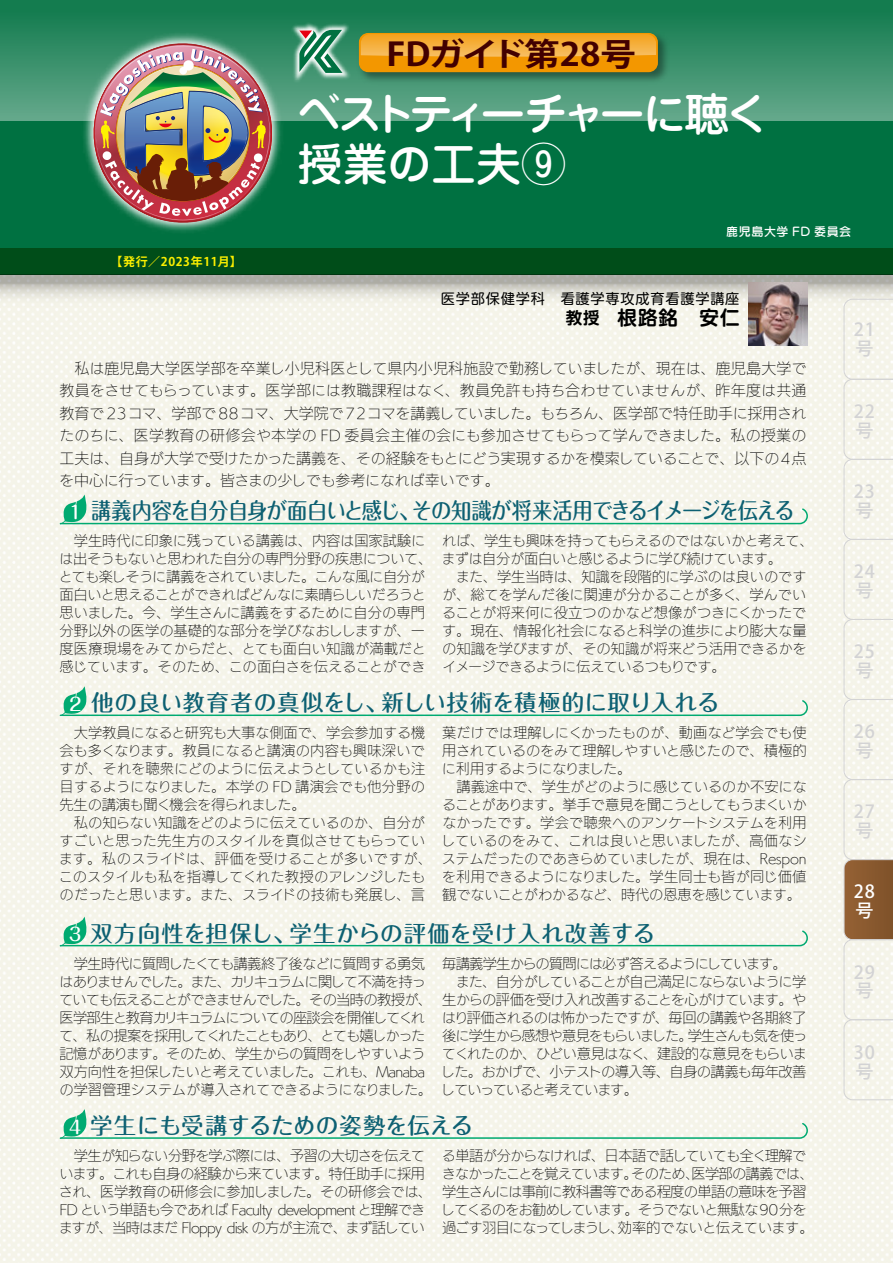
<style>
.page{position:relative;width:893px;height:1263px;background:#fff}
.page>*{position:absolute;margin:0;border:0;box-sizing:border-box;transform-origin:0 0}
.t1{font:500 45px/49.5px "Jun 34 Pro";letter-spacing:-.075em;color:#fff}
.t2{font:700 31.95px "Koz Go Pro";letter-spacing:-.02em;color:#420000;scale:1.11 1}
.t3{font:500 22.5px "Maru Fo Pro";letter-spacing:-.055em;color:#0d6072;scale:.9 1}
.t4{font:500 22.5px "Maru Fo Pro";letter-spacing:.015em;color:#0d6072}
.t5{font:500 22.5px "Maru Fo Pro";letter-spacing:.035em;color:#0d6072}
.t6{font:500 22.5px "Maru Fo Pro";letter-spacing:-.01em;color:#0d6072}
.t7{font:700 19.5px "UD Shin M Go Pr 6 De";color:#000}
.t8{font:500 18px/18.9px "Koz Go Pro";letter-spacing:.05em;color:#d3d3d4}
.t9{font:500 18px/18.9px "Koz Go Pro";color:#fff}
.t10{font:15px/22.5px "UD Kakugo Small Pr 6 EL";letter-spacing:-.02em;color:#000;text-align:justify}
.t11{font:14.25px/18px "UD Kakugo Small Pr 6 EL";letter-spacing:-.04em;color:#000;text-align:justify}
.t12{font:14.25px/18px "UD Kakugo Small Pr 6 EL";letter-spacing:-.02em;color:#000;text-align:center}
.t13{font:14.25px/18px "UD Kakugo Small Pr 6 EL";letter-spacing:-.005em;color:#000;text-align:center}
.t14{font:14.25px "UD Kakugo Small Pr 6 EL";letter-spacing:-.07em;color:#000}
.t15{font:14.25px "UD Kakugo Small Pr 6 EL";letter-spacing:-.065em;color:#000}
.t16{font:14.25px "UD Shin M Go Pr 6";letter-spacing:.05em;color:#000}
.t17{font:14.25px "UD Kakugo Small Pr 6 EL";letter-spacing:-.08em;color:#000}
.t18{font:700 12px "Koz Go Pro";letter-spacing:.05em;color:#faee00}
.t19{font:12px "Seurat Pro DB";letter-spacing:.05em;color:#fff}
.s1{font-size:16.5px}
.s2{font-size:18px;color:#fff}
</style>
<div class="page">
<img style="left:0;top:325px;width:893px;height:938px">
<div style="left:0;top:0;width:893px;height:248px;background:#007141"></div>
<div style="left:0;top:248px;width:893px;height:26px;background:#004d19"></div>
<div style="left:0;top:0;width:893px;height:121px;background:linear-gradient(to bottom,#0d784a,#65a98c)"></div>
<svg style="left:0;top:274px;width:893px;height:51px;background:#ddddd4"></svg>
<img style="left:37px;top:0;width:292px;height:279px">
<img style="left:240px;top:0;width:162px;height:134px">
<svg style="left:299px;top:30px;width:43px;height:43px"></svg>
<img style="left:354px;top:28px;width:318px;height:58px">
<div style="left:359px;top:33px;width:299px;height:39px;background:#f39700;border-radius:9px"></div>
<svg style="left:361px;top:34px;width:295px;height:23px;background:#f5ae3b"></svg>
<img style="left:83px;top:33px;width:199px;height:200px">
<svg style="left:844px;top:299px;width:49px;height:801px"></svg>
<svg style="left:59px;top:494px;width:750px;height:31px"></svg>
<svg style="left:59px;top:686px;width:750px;height:31px"></svg>
<svg style="left:59px;top:916px;width:750px;height:31px"></svg>
<svg style="left:59px;top:1109px;width:750px;height:30px"></svg>
<img style="left:748px;top:283px;width:60px;height:62px">
<h2 class="t2" style="left:386px;top:34px;width:226px">FDガイド第28号</h2>
<h1 class="t1" style="left:296px;top:85px;width:474px">ベストティーチャーに聴く授業の工夫⑨</h1>
<p class="t18" style="left:111px;top:254px;width:133px">【発行／2023年11月】</p>
<p class="t19" style="left:726px;top:223px;width:127px">鹿児島大学 FD 委員会</p>
<p class="t16" style="left:441px;top:286px;width:300px">医学部保健学科　看護学専攻成育看護学講座</p>
<h3 class="t7" style="left:566px;top:301px;width:175px"><span class="s1">教授　</span>根路銘　安仁</h3>
<p class="t8" style="left:854px;top:321px;width:23px">21号</p>
<p class="t10" style="left:59px;top:356px;width:749px;text-indent:15px">私は鹿児島大学医学部を卒業し小児科医として県内小児科施設で勤務していましたが、現在は、鹿児島大学で教員をさせてもらっています。医学部には教職課程はなく、教員免許も持ち合わせていませんが、昨年度は共通教育で23コマ、学部で88コマ、大学院で72コマを講義していました。もちろん、医学部で特任助手に採用されたのちに、医学教育の研修会や本学の FD 委員会主催の会にも参加させてもらって学んできました。私の授業の工夫は、自身が大学で受けたかった講義を、その経験をもとにどう実現するかを模索していることで、以下の４点を中心に行っています。皆さまの少しでも参考になれば幸いです。</p>
<h3 class="t3" style="left:66px;top:492px;width:811px"><span class="s2">１</span>講義内容を自分自身が面白いと感じ、その知識が将来活用できるイメージを伝える</h3>
<p class="t12" style="left:59px;top:531px;width:375px">学生時代に印象に残っている講義は、内容は国家試験に<br>は出そうもないと思われた自分の専門分野の疾患について、とても楽しそうに講義をされていました。こんな風に自分が面白いと思えることができればどんなに素晴らしいだろうと思いました。今、学生さんに講義をするために自分の専門分野以外の医学の基礎的な部分を学びなおししますが、一度医療現場をみてからだと、とても面白い知識が満載だと感じています。そのため、この面白さを伝えることができ</p>
<p class="t11" style="left:441px;top:531px;width:374px">れば、学生も興味を持ってもらえるのではないかと考えて、まずは自分が面白いと感じるように学び続けています。</p>
<p class="t11" style="left:442px;top:567px;width:366px;text-indent:14px">また、学生当時は、知識を段階的に学ぶのは良いのですが、総てを学んだ後に関連が分かることが多く、学んでいることが将来何に役立つのかなど想像がつきにくかったです。現在、情報化社会になると科学の進歩により膨大な量の知識を学びますが、その知識が将来どう活用できるかをイメージできるように伝えているつもりです。</p>
<h3 class="t4" style="left:66px;top:684px;width:655px"><span class="s2">２</span> 他の良い教育者の真似をし、新しい技術を積極的に取り入れる</h3>
<p class="t11" style="left:60px;top:723px;width:367px;text-indent:14px">大学教員になると研究も大事な側面で、学会参加する機会も多くなります。教員になると講演の内容も興味深いですが、それを聴衆にどのように伝えようとしているかも注目するようになりました。本学の FD 講演会でも他分野の先生の講演も聞く機会を得られました。</p>
<p class="t13" style="left:59px;top:813px;width:375px">私の知らない知識をどのように伝えているのか、自分が<br>すごいと思った先生方のスタイルを真似させてもらっています。私のスライドは、評価を受けることが多いですが、このスタイルも私を指導してくれた教授のアレンジしたものだったと思います。また、スライドの技術も発展し、言</p>
<p class="t11" style="left:442px;top:723px;width:366px">葉だけでは理解しにくかったものが、動画など学会でも使用されているのをみて理解しやすいと感じたので、積極的に利用するようになりました。</p>
<p class="t11" style="left:441px;top:777px;width:367px;text-indent:15px">講義途中で、学生がどのように感じているのか不安になることがあります。挙手で意見を聞こうとしてもうまくいかなかったです。学会で聴衆へのアンケートシステムを利用しているのをみて、これは良いと思いましたが、高価なシステムだったのであきらめていましたが、現在は、Responを利用できるようになりました。学生同士も皆が同じ価値観でないことがわかるなど、時代の恩恵を感じています。</p>
<h3 class="t5" style="left:66px;top:915px;width:590px"><span class="s2">３</span>双方向性を担保し、学生からの評価を受け入れ改善する</h3>
<p class="t11" style="left:59px;top:954px;width:375px;text-align:center">学生時代に質問したくても講義終了後などに質問する勇気<br>はありませんでした。また、カリキュラムに関して不満を持っていても伝えることができませんでした。その当時の教授が、医学部生と教育カリキュラムについての座談会を開催してくれて、私の提案を採用してくれたこともあり、とても嬉しかった記憶があります。そのため、学生からの質問をしやすいよう双方向性を担保したいと考えていました。これも、Manabaの学習管理システムが導入されてできるようになりました。</p>
<p class="t15" style="left:442px;top:950px;width:346px">毎講義学生からの質問には必ず答えるようにしています。</p>
<p class="t11" style="left:456px;top:971px;width:352px">また、自分がしていることが自己満足にならないように学</p>
<p class="t11" style="left:442px;top:989px;width:366px">生からの評価を受け入れ改善することを心がけています。や</p>
<p class="t11" style="left:442px;top:1007px;width:366px">はり評価されるのは怖かったですが、毎回の講義や各期終了</p>
<p class="t14" style="left:442px;top:1022px;width:367px">後に学生から感想や意見をもらいました。学生さんも気を使っ</p>
<p class="t11" style="left:442px;top:1043px;width:366px">てくれたのか、ひどい意見はなく、建設的な意見をもらいま</p>
<p class="t11" style="left:441px;top:1061px;width:367px">した。おかげで、小テストの導入等、自身の講義も毎年改善</p>
<p class="t17" style="left:441px;top:1076px;width:199px">していっていると考えています。</p>
<h3 class="t6" style="left:66px;top:1107px;width:408px"><span class="s2">４</span>学生にも受講するための姿勢を伝える</h3>
<p class="t11" style="left:59px;top:1146px;width:375px;text-align:center">学生が知らない分野を学ぶ際には、予習の大切さを伝えて<br>います。これも自身の経験から来ています。特任助手に採用され、医学教育の研修会に参加しました。その研修会では、FD という単語も今であれば Faculty development と理解できますが、当時はまだ Floppy disk の方が主流で、まず話してい</p>
<p class="t11" style="left:441px;top:1146px;width:374px;text-align:left">る単語が分からなければ、日本語で話していても全く理解できなかったことを覚えています。そのため、医学部の講義では、学生さんには事前に教科書等である程度の単語の意味を予習してくるのをお勧めしています。そうでないと無駄な90分を過ごす羽目になってしまうし、効率的でないと伝えています。</p>
<p class="t8" style="left:854px;top:403px;width:23px">22号</p>
<p class="t8" style="left:854px;top:483px;width:23px">23号</p>
<p class="t8" style="left:854px;top:563px;width:23px">24号</p>
<p class="t8" style="left:854px;top:643px;width:23px">25号</p>
<p class="t8" style="left:854px;top:723px;width:23px">26号</p>
<p class="t8" style="left:854px;top:803px;width:23px">27号</p>
<p class="t9" style="left:854px;top:883px;width:23px">28号</p>
<p class="t8" style="left:854px;top:963px;width:23px">29号</p>
<p class="t8" style="left:854px;top:1043px;width:23px">30号</p>
</div>
